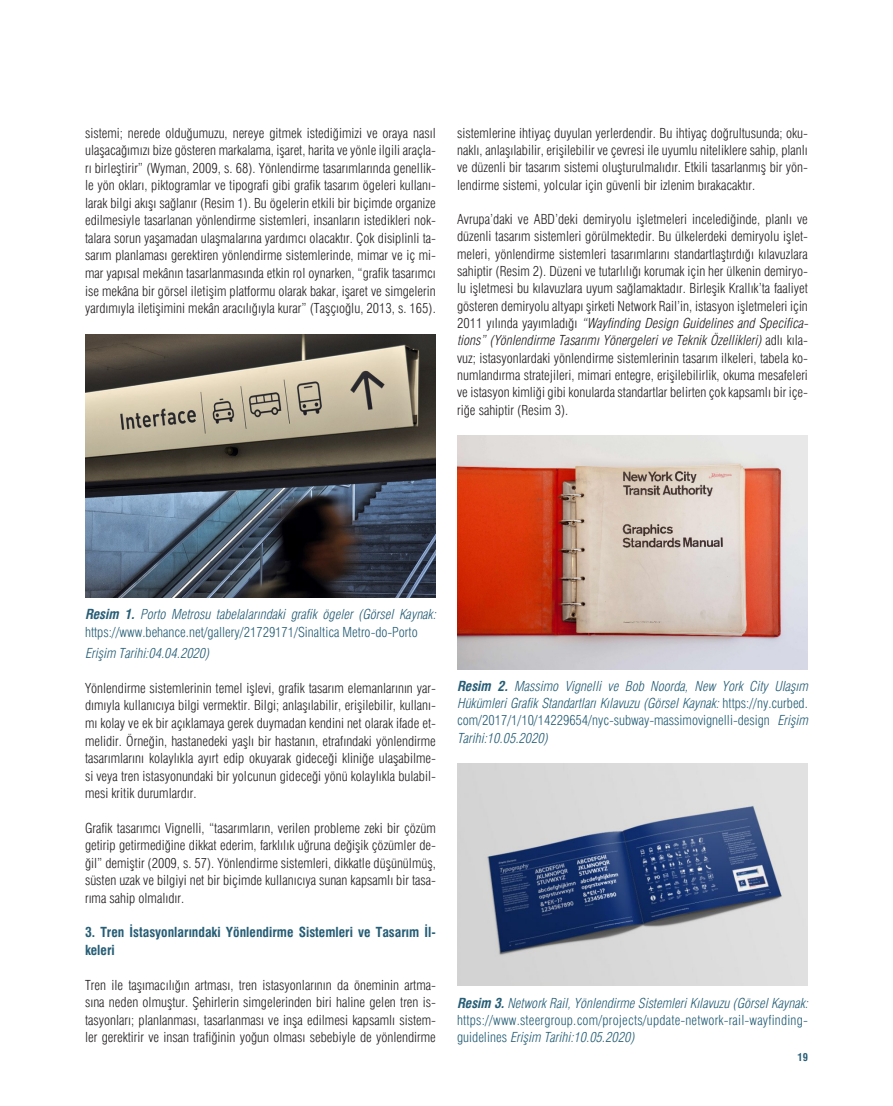
<style>
.page{position:relative;width:893px;height:1106px;background:#fff}
.page>*{position:absolute;margin:0;border:0;box-sizing:border-box;transform-origin:0 0}
.t1{font:13.5px/17.5px "Swiss Light Cond";color:#231f20;text-align:justify}
.t2{font:italic 13.5px/17.4px "Swiss Light Cond";color:#255d75}
.t3{font:13.5px/17.5px "Swiss Light Cond";color:#255d75}
.t4{font:700 condensed 13.5px/17.5px "Swiss";color:#255d75}
.t5{font:700 condensed 10.5px "Swiss";color:#255d75}
.s1{font-style:italic}
.s2{font-family:"Swiss";font-weight:700;font-style:italic;font-stretch:condensed}
.s3{font-family:"Swiss";font-weight:700;font-stretch:condensed}
.s4{font-style:normal}
</style>
<div class="page">
<img style="left:85px;top:334px;width:351px;height:263px">
<img style="left:457px;top:435px;width:351px;height:234px">
<img style="left:457px;top:763px;width:351px;height:222px">
<p class="t1" style="left:85px;top:124px;width:352px">sistemi; nerede olduğumuzu, nereye gitmek istediğimizi ve oraya nasıl ulaşacağımızı bize gösteren markalama, işaret, harita ve yönle ilgili araçla&shy;rı birleştirir” (Wyman, 2009, s. 68). Yönlendirme tasarımlarında genellik&shy;le yön okları, piktogramlar ve tipografi gibi grafik tasarım ögeleri kullanı&shy;larak bilgi akışı sağlanır (Resim 1). Bu ögelerin etkili bir biçimde organize edilmesiyle tasarlanan yönlendirme sistemleri, insanların istedikleri nok&shy;talara sorun yaşamadan ulaşmalarına yardımcı olacaktır. Çok disiplinli ta&shy;sarım planlaması gerektiren yönlendirme sistemlerinde, mimar ve iç mi&shy;mar yapısal mekânın tasarlanmasında etkin rol oynarken, “grafik tasarımcı ise mekâna bir görsel iletişim platformu olarak bakar, işaret ve simgelerin yardımıyla iletişimini mekân aracılığıyla kurar” (Taşçıoğlu, 2013, s. 165).</p>
<p class="t1" style="left:457px;top:124px;width:352px">sistemlerine ihtiyaç duyulan yerlerdendir. Bu ihtiyaç doğrultusunda; oku&shy;naklı, anlaşılabilir, erişilebilir ve çevresi ile uyumlu niteliklere sahip, planlı ve düzenli bir tasarım sistemi oluşturulmalıdır. Etkili tasarlanmış bir yön&shy;lendirme sistemi, yolcular için güvenli bir izlenim bırakacaktır.</p>
<p class="t1" style="left:457px;top:210px;width:356px;text-align:left">Avrupa’daki ve ABD’deki demiryolu işletmeleri incelediğinde, planlı ve düzenli tasarım sistemleri görülmektedir. Bu ülkelerdeki demiryolu işlet&shy;meleri, yönlendirme sistemleri tasarımlarını standartlaştırdığı kılavuzlara sahiptir (Resim 2). Düzeni ve tutarlılığı korumak için her ülkenin demiryo&shy;lu işletmesi bu kılavuzlara uyum sağlamaktadır. Birleşik Krallık’ta faaliyet gösteren demiryolu altyapı şirketi Network Rail’in, istasyon işletmeleri için 2 0 1 1 y ı l ı n d a y a y ı m l a d ı ğ ı <span class="s1">“WayfindingDesignGuidelinesandSpecifica&shy;tions”(YönlendirmeTasarımıYönergeleriveTeknikÖzellikleri)</span>a d l ı k ı l a - vuz; istasyonlardaki yönlendirme sistemlerinin tasarım ilkeleri, tabela ko&shy;numlandırma stratejileri, mimari entegre, erişilebilirlik, okuma mesafeleri ve istasyon kimliği gibi konularda standartlar belirten çok kapsamlı bir içe&shy;riğe sahiptir (Resim 3).</p>
<p class="t3" style="left:85px;top:605px;width:356px"><span class="s2">Resim 1.</span> <span class="s1">Porto Metrosu tabelalarındaki grafik ögeler (Görsel Kaynak: </span>https://www.behance.net/gallery/21729171/Sinaltica Metro-do-Porto</p>
<p class="t2" style="left:85px;top:644px;width:129px">Erişim Tarihi:04.04.2020)</p>
<p class="t1" style="left:85px;top:679px;width:352px">Yönlendirme sistemlerinin temel işlevi, grafik tasarım elemanlarının yar&shy;dımıyla kullanıcıya bilgi vermektir. Bilgi; anlaşılabilir, erişilebilir, kullanı&shy;mı kolay ve ek bir açıklamaya gerek duymadan kendini net olarak ifade et&shy;melidir. Örneğin, hastanedeki yaşlı bir hastanın, etrafındaki yönlendirme tasarımlarını kolaylıkla ayırt edip okuyarak gideceği kliniğe ulaşabilme&shy;si veya tren istasyonundaki bir yolcunun gideceği yönü kolaylıkla bulabil&shy;mesi kritik durumlardır.</p>
<p class="t1" style="left:85px;top:819px;width:352px">Grafik tasarımcı Vignelli, “tasarımların, verilen probleme zeki bir çözüm getirip getirmediğine dikkat ederim, farklılık uğruna değişik çözümler de&shy;ğil” demiştir (2009, s. 57). Yönlendirme sistemleri, dikkatle düşünülmüş, süsten uzak ve bilgiyi net bir biçimde kullanıcıya sunan kapsamlı bir tasa&shy;rıma sahip olmalıdır.</p>
<p class="t4" style="left:85px;top:923px;width:352px">3. Tren İstasyonlarındaki Yönlendirme Sistemleri ve Tasarım İl&shy;keleri</p>
<p class="t1" style="left:85px;top:975px;width:352px">Tren ile taşımacılığın artması, tren istasyonlarının da öneminin artma&shy;sına neden olmuştur. Şehirlerin simgelerinden biri haline gelen tren is&shy;tasyonları; planlanması, tasarlanması ve inşa edilmesi kapsamlı sistem&shy;ler gerektirir ve insan trafiğinin yoğun olması sebebiyle de yönlendirme</p>
<p class="t2" style="left:457px;top:677px;width:356px"><span class="s3">Resim 2.</span> Massimo Vignelli ve Bob Noorda, New York City Ulaşım HükümleriGrafikStandartlarıKılavuzu(GörselKaynak:<span class="s4">h t t p s : // n y . c u r b e d . com/2017/1/10/14229654/nyc-subway-massimovignelli-design</span> Erişim Tarihi:10.05.2020)</p>
<p class="t2" style="left:457px;top:993px;width:356px"><span class="s3">Resim 3.</span>NetworkRail,YönlendirmeSistemleriKılavuzu(GörselKaynak: <span class="s4">https://www.steergroup.com/projects/update-network-rail-wayfinding&shy;g u i d e l i n e s</span> Erişim Tarihi:10.05.2020)</p>
<p class="t5" style="left:797px;top:1050px;width:12px">19</p>
</div>
